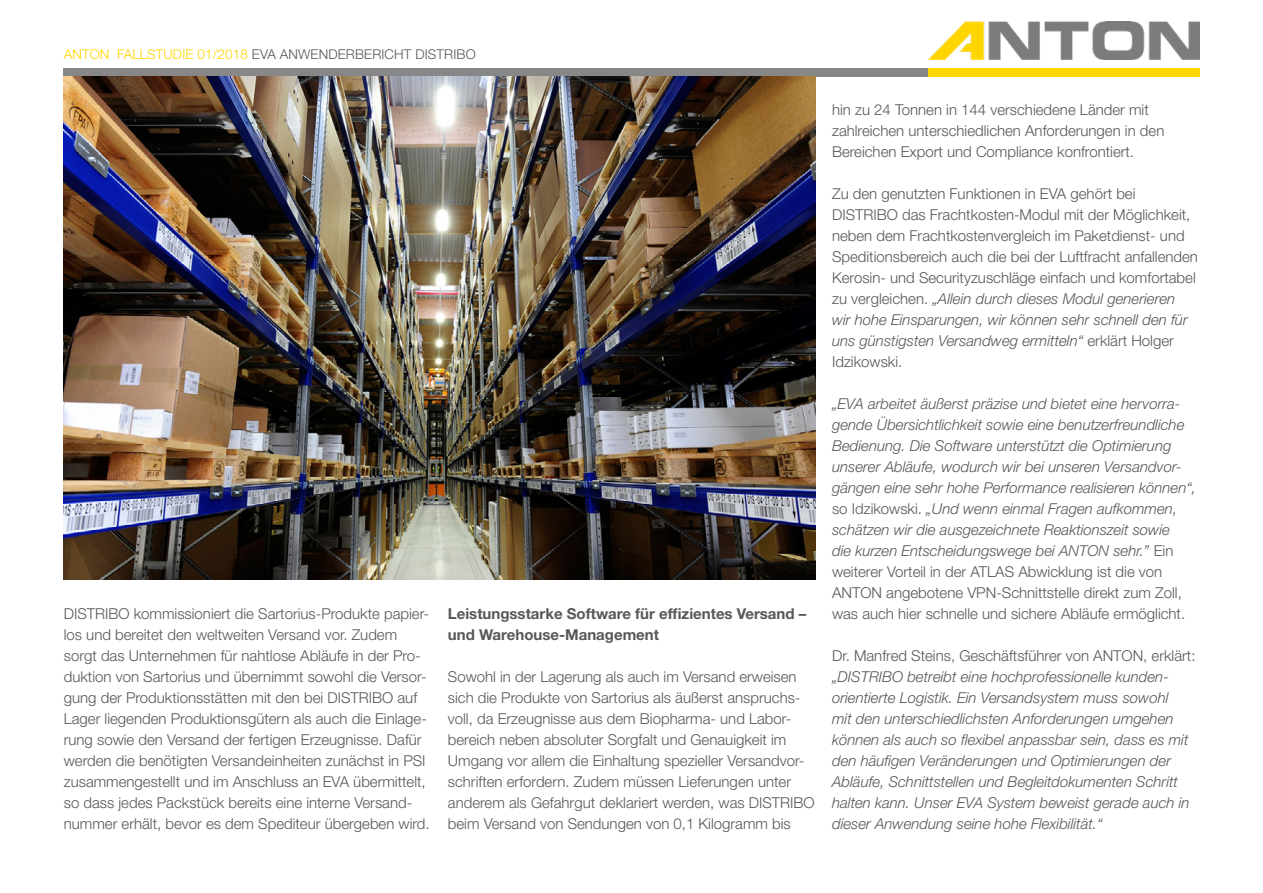
<style>
.page{position:relative;width:1263px;height:893px;background:#fff}
.page>*{position:absolute;margin:0;border:0;box-sizing:border-box;transform-origin:0 0}
.t1{font:300 15px/21px "Helvetica Neue LT Pro";color:#575756}
.t2{font:italic 300 15px/21px "Helvetica Neue LT Pro";color:#575756}
.t3{font:700 15px/21px "Helvetica Neue LT Pro";color:#575756}
.t4{font:300 13.5px "Helvetica Neue LT Pro";letter-spacing:.01em;color:#575756}
.s1{color:#ffd500}
.s2{font-style:italic}
.s3{font-style:normal}
</style>
<div class="page">
<div style="left:928px;top:68px;width:271px;height:9px;background:#ffd500"></div>
<div style="left:64px;top:68px;width:864px;height:9px;background:#878787"></div>
<img style="left:928px;top:21px;width:271px;height:38px">
<img style="left:64px;top:77px;width:751px;height:502px">
<p class="t4" style="left:64px;top:46px;width:413px"><span class="s1">ANTON FALLSTUDIE 01/2018</span> EVA ANWENDERBERICHT DISTRIBO</p>
<p class="t1" style="left:64px;top:603px;width:367px">DISTRIBO kommissioniert die Sartorius-Produkte papier&shy;los und bereitet den weltweiten Versand vor. Zudem sorgt das Unternehmen für nahtlose Abläufe in der Pro&shy;duktion von Sartorius und übernimmt sowohl die Versor&shy;gung der Produktionsstätten mit den bei DISTRIBO auf Lager liegenden Produktionsgütern als auch die Einlage&shy;rung sowie den Versand der fertigen Erzeugnisse. Dafür werden die benötigten Versandeinheiten zunächst in PSI zusammengestellt und im Anschluss an EVA übermittelt, so dass jedes Packstück bereits eine interne Versand&shy;nummer erhält, bevor es dem Spediteur übergeben wird.</p>
<p class="t3" style="left:448px;top:603px;width:360px">Leistungsstarke Software für effizientes Versand – und Warehouse-Management</p>
<p class="t1" style="left:448px;top:666px;width:368px">Sowohl in der Lagerung als auch im Versand erweisen sich die Produkte von Sartorius als äußerst anspruchs&shy;voll, da Erzeugnisse aus dem Biopharma- und Labor&shy;bereich neben absoluter Sorgfalt und Genauigkeit im Umgang vor allem die Einhaltung spezieller Versandvor&shy;schriften erfordern. Zudem müssen Lieferungen unter anderem als Gefahrgut deklariert werden, was DISTRIBO beim Versand von Sendungen von 0,1 Kilogramm bis</p>
<p class="t1" style="left:832px;top:99px;width:334px">hin zu 24 Tonnen in 144 verschiedene Länder mit zahlreichen unterschiedlichen Anforderungen in den<br>Bereichen Export und Compliance konfrontiert.</p>
<p class="t1" style="left:832px;top:183px;width:367px">Zu den genutzten Funktionen in EVA gehört bei DISTRIBO das Frachtkosten-Modul mit der Möglichkeit, neben dem Frachtkostenvergleich im Paketdienst- und Speditionsbereich auch die bei der Luftfracht anfallenden Kerosin- und Securityzuschläge einfach und komfortabel zu vergleichen. <span class="s2">„Allein durch dieses Modul generieren<br>wir hohe Einsparungen, wir können sehr schnell den für uns günstigsten Versandweg ermitteln“</span> erklärt Holger Idzikowski.</p>
<p class="t2" style="left:832px;top:393px;width:366px">„EVA arbeitet äußerst präzise und bietet eine hervorra&shy;gende Übersichtlichkeit sowie eine benutzerfreundliche Bedienung. Die Software unterstützt die Optimierung unserer Abläufe, wodurch wir bei unseren Versandvor&shy;gängen eine sehr hohe Performance realisieren können“, <span class="s3">so Idzikowski.</span> „Und wenn einmal Fragen aufkommen, schätzen wir die ausgezeichnete Reaktionszeit sowie<br>die kurzen Entscheidungswege bei ANTON sehr.” <span class="s3">Ein weiterer Vorteil in der ATLAS Abwicklung ist die von ANTON angebotene VPN-Schnittstelle direkt zum Zoll, was auch hier schnelle und sichere Abläufe ermöglicht.</span></p>
<p class="t1" style="left:832px;top:645px;width:365px">Dr. Manfred Steins, Geschäftsführer von ANTON, erklärt:</p>
<p class="t2" style="left:832px;top:666px;width:359px">„DISTRIBO betreibt eine hochprofessionelle kunden&shy;orientierte Logistik. Ein Versandsystem muss sowohl mit den unterschiedlichsten Anforderungen umgehen können als auch so flexibel anpassbar sein, dass es mit den häufigen Veränderungen und Optimierungen der Abläufe, Schnittstellen und Begleitdokumenten Schritt halten kann. Unser EVA System beweist gerade auch in dieser Anwendung seine hohe Flexibilität.“</p>
</div>
